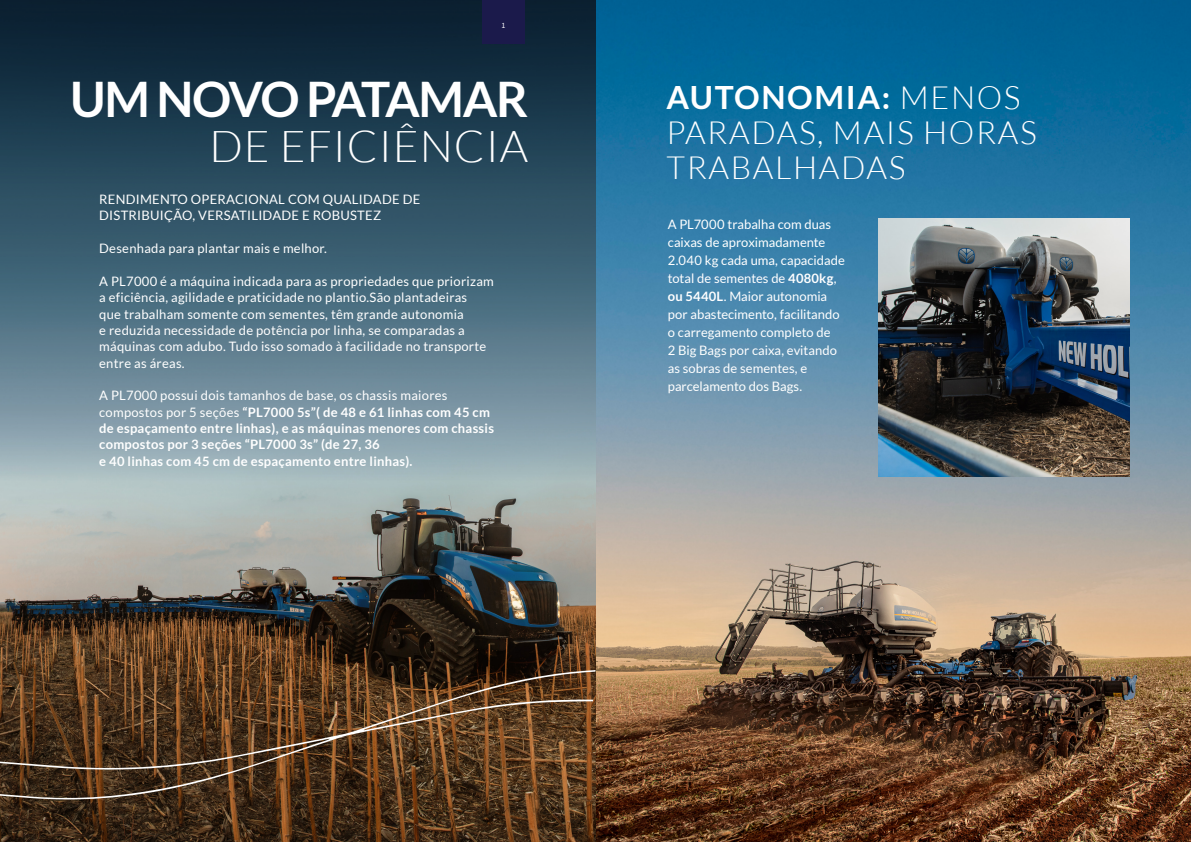
<style>
.page{position:relative;width:1191px;height:842px;background:#fff}
.page>*{position:absolute;margin:0;border:0;box-sizing:border-box;transform-origin:0 0}
.t1{font:700 49px "Lato";letter-spacing:-.045em;color:#fff}
.t2{font:300 44px "Lato";letter-spacing:.02em;color:#fff}
.titulo_35_35{font:300 32px/35px "Lato";letter-spacing:.05em;color:#fff}
.texto_base_13_18regular{font:13px/16.3px "Lato";letter-spacing:.02em;color:#fff}
.texto_base_13_18regular-2{font:13px/18px "Lato";color:#fff}
.t3{font:700 13px/16.3px "Lato";letter-spacing:.02em;color:#fff}
.t4{font:8px "Source Sans Pro";color:#fff}
.s1{font-weight:400}
.s2{font-weight:700}
</style>
<div class="page">
<img style="left:595px;top:0;width:596px;height:842px">
<svg style="left:0;top:0;width:595px;height:842px;background:#50626a"></svg>
<div style="left:482px;top:0;width:42px;height:43px;background:#1b1a4b"></div>
<img style="left:878px;top:218px;width:251px;height:259px">
<svg style="left:0;top:670px;width:595px;height:130px;background:#593c22"></svg>
<p class="t4" style="left:501px;top:20px;width:5px">21</p>
<p class="t1" style="left:70px;top:71px;width:459px">UM NOVO PATAMAR</p>
<p class="t2" style="left:209px;top:122px;width:320px">DE EFICIÊNCIA</p>
<p class="texto_base_13_18regular" style="left:99px;top:191px;width:322px">RENDIMENTO OPERACIONAL COM QUALIDADE DE<br>DISTRIBUIÇÃO, VERSATILIDADE E ROBUSTEZ</p>
<p class="texto_base_13_18regular" style="left:99px;top:240px;width:229px">Desenhada para plantar mais e melhor.</p>
<p class="texto_base_13_18regular" style="left:99px;top:273px;width:396px">A PL7000 é a máquina indicada para as propriedades que priorizam a eficiência, agilidade e praticidade no plantio.São plantadeiras<br>que trabalham somente com sementes, têm grande autonomia<br>e reduzida necessidade de potência por linha, se comparadas a máquinas com adubo. Tudo isso somado à facilidade no transporte entre as áreas.</p>
<p class="t3" style="left:99px;top:387px;width:396px"><span class="s1">A PL7000 possui dois tamanhos de base, os chassis maiores compostos por 5 seções</span> “PL7000 5s”( de 48 e 61 linhas com 45 cm de espaçamento entre linhas), e as máquinas menores com chassis compostos por 3 seções “PL7000 3s” (de 27, 36<br>e 40 linhas com 45 cm de espaçamento entre linhas).</p>
<p class="titulo_35_35" style="left:666px;top:80px;width:372px"><span class="s2">AUTONOMIA:</span> MENOS<br>PARADAS, MAIS HORAS<br>TRABALHADAS</p>
<p class="texto_base_13_18regular-2" style="left:668px;top:215px;width:178px">A PL7000 trabalha com duas caixas de aproximadamente<br>2.040 kg cada uma, capacidade total de sementes de <span class="s2">4080kg</span>, <span class="s2">ou 5440L</span>. Maior autonomia por abastecimento, facilitando o carregamento completo de<br>2 Big Bags por caixa, evitando as sobras de sementes, e parcelamento dos Bags.</p>
</div>
